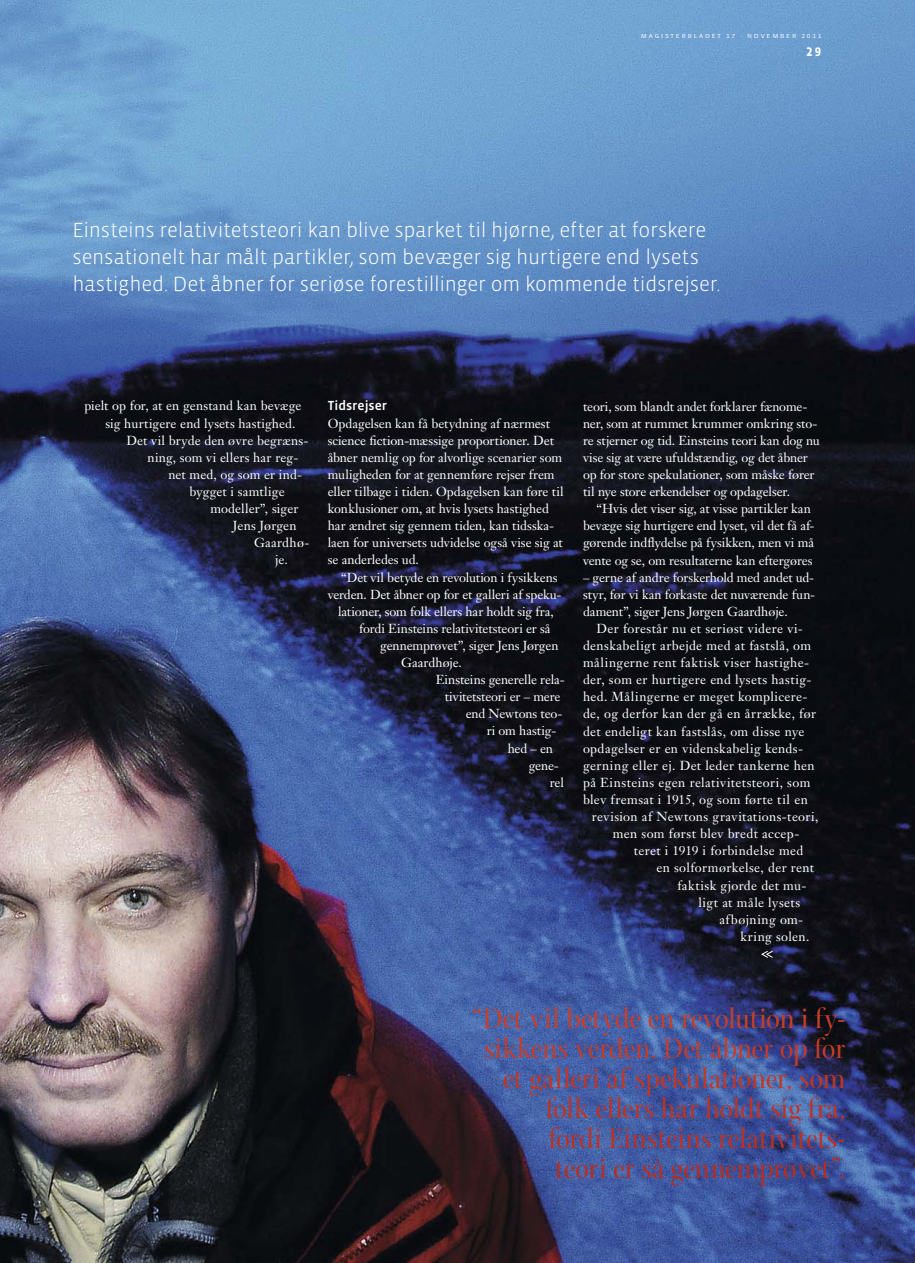
<style>
.page{position:relative;width:915px;height:1263px;background:#fff}
.page>*{position:absolute;margin:0;border:0;box-sizing:border-box;transform-origin:0 0}
.t1{font:30px/30px "Arepo";letter-spacing:-.005em;color:#c7402b;text-align:right}
.t2{font:300 21px/27px "Vista Sans OT";letter-spacing:-.01em;color:#fff}
.t3{font:500 13.5px "Vista Sans OT";color:#fff}
.t4{font:12.9px/17.1px "Janson Text";letter-spacing:.005em;color:#fff}
.t5{font:12.9px "Janson Text";letter-spacing:.03em;color:#fff}
.t6{font:12.9px "Janson Text";letter-spacing:.025em;color:#fff}
.t7{font:12.9px "Janson Text";letter-spacing:-.015em;color:#fff}
.t8{font:12.9px "Janson Text";letter-spacing:.035em;color:#fff}
.t9{font:12.9px "Janson Text";letter-spacing:-.02em;color:#fff}
.t10{font:700 12.75px "Vista Sans OT";color:#fff}
.t11{font:6px "Vista Sans OT";letter-spacing:.25em;color:#fff;scale:1.2 1}
.s1{color:#c8402b}
.s2{color:#c43c28}
.s3{color:#c53d29}
.s4{color:#c23b27}
.s5{color:#c43d29}
.s6{color:#c03826}
.s7{color:#c03926}
.s8{color:#c13a27}
.s9{color:#bf3725}
.s10{color:#bd3523}
.s11{color:#bd3423}
.s12{color:#bc3323}
.s13{color:#bb3222}
.s14{color:#ba3121}
.s15{color:#bb3221}
.s16{color:#b93021}
.s17{color:#b72d1f}
.s18{color:#b82e1f}
.s19{color:#b62c1e}
</style>
<div class="page">
<img style="left:0;top:0;width:914px;height:1263px">
<svg style="left:760px;top:950px;width:13px;height:8px"></svg>
<p class="t11" style="left:640px;top:33px;width:152px">MAGISTERBLADET 17 · NOVEMBER 2011</p>
<h2 class="t2" style="left:72px;top:217px;width:649px">Einsteins relativitetsteori kan blive sparket til hjørne, efter at forskere sensationelt har målt partikler, som bevæger sig hurtigere end lysets hastighed. Det åbner for seriøse forestillinger om kommende tidsrejser.</h2>
<p class="t10" style="left:805px;top:45px;width:17px">29</p>
<p class="t4" style="left:84px;top:399px;width:218px">pielt op for, at en genstand kan bevæge</p>
<p class="t4" style="left:105px;top:416px;width:192px">sig hurtigere end lysets hastighed.</p>
<p class="t4" style="left:126px;top:433px;width:183px">Det vil bryde den øvre begræns-</p>
<p class="t4" style="left:147px;top:450px;width:152px">ning, som vi ellers har reg-</p>
<p class="t4" style="left:168px;top:467px;width:135px">net med, og som er ind-</p>
<p class="t4" style="left:189px;top:484px;width:97px">bygget i samtlige</p>
<p class="t4" style="left:210px;top:501px;width:89px">modeller”, siger</p>
<p class="t4" style="left:233px;top:518px;width:65px">Jens Jørgen</p>
<p class="t6" style="left:254px;top:537px;width:57px">Gaardhø-</p>
<p class="t4" style="left:275px;top:553px;width:14px">je.</p>
<p class="t3" style="left:327px;top:399px;width:61px">Tidsrejser</p>
<p class="t4" style="left:327px;top:416px;width:237px">Opdagelsen kan få betydning af nærmest science fiction-mæssige proportioner. Det åbner nemlig op for alvorlige scenarier som muligheden for at gennemføre rejser frem eller tilbage i tiden. Opdagelsen kan føre til konklusioner om, at hvis lysets hastighed har ændret sig gennem tiden, kan tidsska&shy;laen for universets udvidelse også vise sig at se anderledes ud.</p>
<p class="t7" style="left:341px;top:572px;width:218px">“Det vil betyde en revolution i fysikkens</p>
<p class="t9" style="left:327px;top:589px;width:235px">verden. Det åbner op for et galleri af speku-</p>
<p class="t7" style="left:338px;top:606px;width:217px">lationer, som folk ellers har holdt sig fra,</p>
<p class="t4" style="left:359px;top:621px;width:193px">fordi Einsteins relativitetsteori er så</p>
<p class="t7" style="left:380px;top:640px;width:180px">gennemprøvet”, siger Jens Jørgen</p>
<p class="t4" style="left:401px;top:655px;width:62px">Gaardhøje.</p>
<p class="t4" style="left:435px;top:672px;width:130px">Einsteins generelle rela-</p>
<p class="t4" style="left:444px;top:689px;width:117px">tivitetsteori er – mere</p>
<p class="t4" style="left:465px;top:707px;width:98px">end Newtons teo-</p>
<p class="t4" style="left:486px;top:724px;width:71px">ri om hastig-</p>
<p class="t4" style="left:507px;top:741px;width:47px">hed – en</p>
<p class="t4" style="left:528px;top:758px;width:32px">gene-</p>
<p class="t4" style="left:549px;top:775px;width:16px">rel</p>
<p class="t4" style="left:583px;top:399px;width:238px">teori, som blandt andet forklarer fænome&shy;ner, som at rummet krummer omkring sto&shy;re stjerner og tid. Einsteins teori kan dog nu vise sig at være ufuldstændig, og det åbner op for store spekulationer, som måske fører til nye store erkendelser og opdagelser.</p>
<p class="t4" style="left:583px;top:501px;width:233px;text-indent:14px">“Hvis det viser sig, at visse partikler kan bevæge sig hurtigere end lyset, vil det få af&shy;gørende indflydelse på fysikken, men vi må vente og se, om resultaterne kan eftergøres</p>
<p class="t4" style="left:583px;top:570px;width:234px;text-align:justify">– gerne af andre forskerhold med andet ud&shy;styr, før vi kan forkaste det nuværende fun&shy;dament”, siger Jens Jørgen Gaardhøje.</p>
<p class="t6" style="left:596px;top:623px;width:208px">Der forestår nu et seriøst videre vi-</p>
<p class="t5" style="left:583px;top:640px;width:229px">denskabeligt arbejde med at fastslå, om</p>
<p class="t8" style="left:583px;top:657px;width:227px">målingerne rent faktisk viser hastighe-</p>
<p class="t5" style="left:583px;top:674px;width:230px">der, som er hurtigere end lysets hastig-</p>
<p class="t6" style="left:583px;top:691px;width:226px">hed. Målingerne er meget komplicere-</p>
<p class="t5" style="left:583px;top:709px;width:235px">de, og derfor kan der gå en årrække, før</p>
<p class="t5" style="left:583px;top:726px;width:223px">det endeligt kan fastslås, om disse nye</p>
<p class="t6" style="left:583px;top:743px;width:222px">opdagelser er en videnskabelig kends-</p>
<p class="t6" style="left:583px;top:760px;width:233px">gerning eller ej. Det leder tankerne hen</p>
<p class="t5" style="left:583px;top:777px;width:229px">på Einsteins egen relativitetsteori, som</p>
<p class="t5" style="left:583px;top:794px;width:226px">blev fremsat i 1915, og som førte til en</p>
<p class="t5" style="left:591px;top:811px;width:228px">revision af Newtons gravitations-teori,</p>
<p class="t6" style="left:612px;top:828px;width:188px">men som først blev bredt accep-</p>
<p class="t4" style="left:633px;top:843px;width:171px">teret i 1919 i forbindelse med</p>
<p class="t6" style="left:656px;top:863px;width:159px">en solformørkelse, der rent</p>
<p class="t6" style="left:677px;top:880px;width:131px">faktisk gjorde det mu-</p>
<p class="t8" style="left:698px;top:897px;width:103px">ligt at måle lysets</p>
<p class="t8" style="left:719px;top:914px;width:85px">afbøjning om-</p>
<p class="t5" style="left:740px;top:931px;width:70px">kring solen.</p>
<h1 class="t1" style="left:472px;top:1008px;width:375px"><span class="s1">“</span>Det vi<span class="s1">l b</span>ety<span class="s1">d</span>e en revo<span class="s1">l</span>ution i <span class="s1">f</span>y&shy;<span class="s2">s</span><span class="s3">ikk</span><span class="s2">ens ver</span><span class="s3">d</span><span class="s2">en</span><span class="s4">.</span> <span class="s3">D</span><span class="s2">e</span><span class="s5">t</span> <span class="s3">åb</span><span class="s2">ner op</span> <span class="s3">f</span><span class="s2">or </span><span class="s6">e</span><span class="s7">t</span> <span class="s6">ga</span><span class="s7">ll</span><span class="s6">er</span><span class="s7">i</span> <span class="s6">a</span><span class="s8">f</span> <span class="s6">spe</span><span class="s7">k</span><span class="s6">u</span><span class="s7">l</span><span class="s6">a</span><span class="s7">ti</span><span class="s6">oner</span><span class="s9">,</span> <span class="s6">som </span><span class="s10">f</span><span class="s11">o</span><span class="s10">lk</span> <span class="s11">e</span><span class="s10">ll</span><span class="s11">ers</span> <span class="s10">h</span><span class="s11">ar</span> <span class="s10">h</span><span class="s11">o</span><span class="s10">ld</span><span class="s11">t s</span><span class="s10">i</span><span class="s11">g</span> <span class="s10">f</span><span class="s11">ra</span><span class="s12">,<br></span><span class="s13">f</span><span class="s14">or</span><span class="s13">d</span><span class="s15">i Ei</span><span class="s14">nste</span><span class="s15">i</span><span class="s14">ns re</span><span class="s13">l</span><span class="s14">at</span><span class="s15">i</span><span class="s14">v</span><span class="s15">i</span><span class="s14">tets</span><span class="s16">-<br></span><span class="s17">teor</span><span class="s18">i</span> <span class="s17">er s</span><span class="s18">å</span> <span class="s17">gennemprøvet</span><span class="s18">”</span><span class="s19">.</span></h1>
</div>
